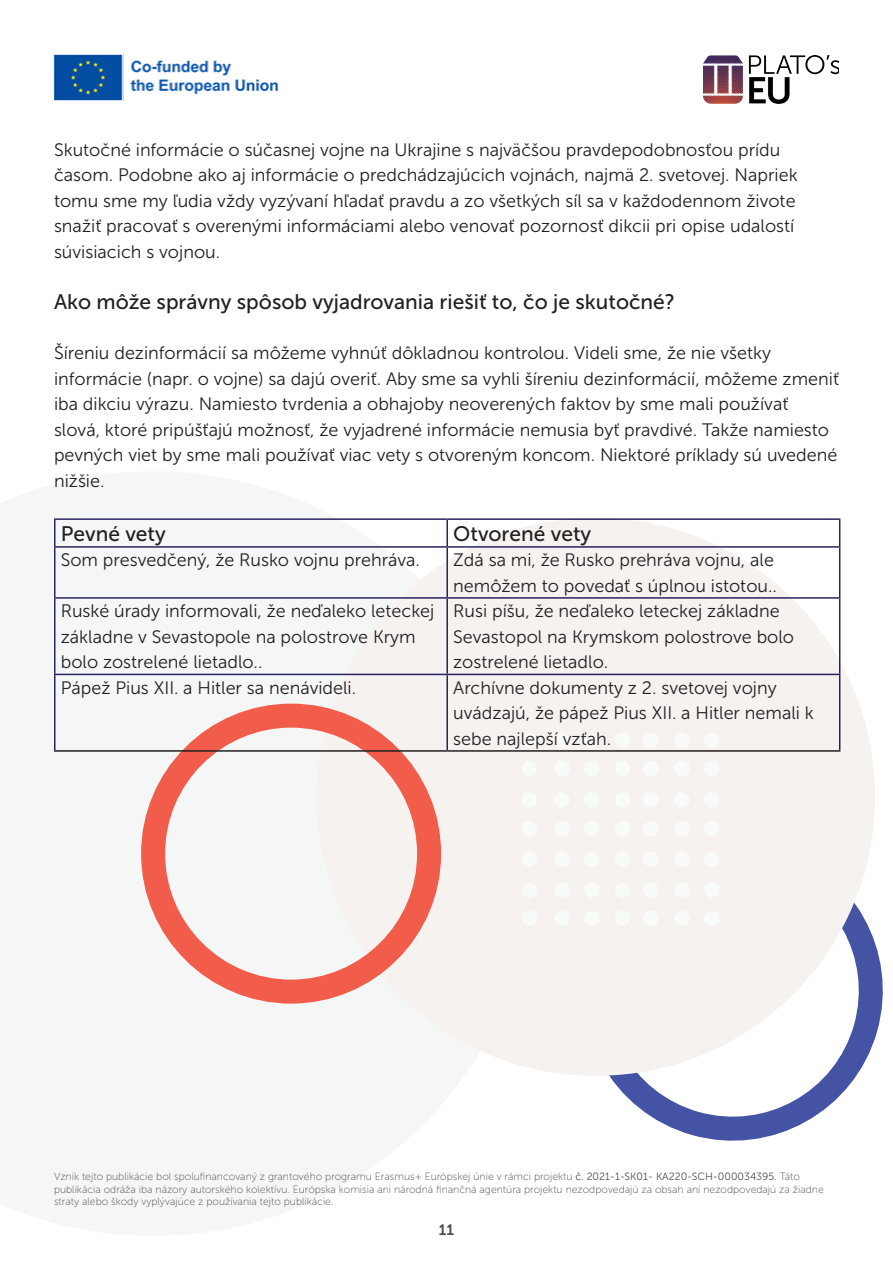
<style>
.page{position:relative;width:893px;height:1263px;background:#fff}
.page>*{position:absolute;margin:0;border:0;box-sizing:border-box;transform-origin:0 0}
.NASLOV_U_TEKSTU_14{font:21px "Museo Sans 500";color:#231f20}
.TEKST_12{font:18px/25.5px "Museo Sans 300";color:#231f20}
.t1{font:15px "Museo Sans 700";color:#4b4c4d}
.t2{font:10.5px/12.6px "Museo Sans 100";color:#4b4c4d}
.s1{font-family:"Museo Sans 300"}
</style>
<div class="page">
<svg style="left:609px;top:902px;width:274px;height:239px"></svg>
<div style="left:56px;top:525px;width:476px;height:513px;background:#f5f7f7"></div>
<div style="left:317px;top:518px;width:558px;height:558px;background:#f5f2f0;border-radius:50%"></div>
<div style="left:141px;top:704px;width:300px;height:299px;border:24px solid #f15c4b;border-radius:50%"></div>
<div style="left:554px;top:732px;width:16px;height:16px;background:#f9fafa;border-radius:50%"></div>
<div style="left:521px;top:732px;width:16px;height:16px;background:#f9fafa;border-radius:50%"></div>
<div style="left:584px;top:732px;width:15px;height:16px;background:#f9fafa;border-radius:50%"></div>
<div style="left:615px;top:732px;width:15px;height:16px;background:#f9fafa;border-radius:50%"></div>
<div style="left:643px;top:732px;width:15px;height:16px;background:#f9fafa;border-radius:50%"></div>
<div style="left:674px;top:732px;width:16px;height:16px;background:#f9fafa;border-radius:50%"></div>
<div style="left:704px;top:732px;width:15px;height:16px;background:#f9fafa;border-radius:50%"></div>
<div style="left:554px;top:761px;width:16px;height:15px;background:#f9fafa;border-radius:50%"></div>
<div style="left:521px;top:761px;width:16px;height:15px;background:#f9fafa;border-radius:50%"></div>
<div style="left:584px;top:761px;width:15px;height:15px;background:#f9fafa;border-radius:50%"></div>
<div style="left:615px;top:761px;width:15px;height:15px;background:#f9fafa;border-radius:50%"></div>
<div style="left:643px;top:761px;width:15px;height:15px;background:#f9fafa;border-radius:50%"></div>
<div style="left:674px;top:761px;width:16px;height:15px;background:#f9fafa;border-radius:50%"></div>
<div style="left:704px;top:761px;width:15px;height:15px;background:#f9fafa;border-radius:50%"></div>
<div style="left:554px;top:792px;width:16px;height:16px;background:#f9fafa;border-radius:50%"></div>
<div style="left:521px;top:792px;width:16px;height:16px;background:#f9fafa;border-radius:50%"></div>
<div style="left:584px;top:792px;width:15px;height:16px;background:#f9fafa;border-radius:50%"></div>
<div style="left:615px;top:792px;width:15px;height:16px;background:#f9fafa;border-radius:50%"></div>
<div style="left:643px;top:792px;width:15px;height:16px;background:#f9fafa;border-radius:50%"></div>
<div style="left:674px;top:792px;width:16px;height:16px;background:#f9fafa;border-radius:50%"></div>
<div style="left:704px;top:792px;width:15px;height:16px;background:#f9fafa;border-radius:50%"></div>
<div style="left:554px;top:821px;width:16px;height:15px;background:#f9fafa;border-radius:50%"></div>
<div style="left:521px;top:821px;width:16px;height:15px;background:#f9fafa;border-radius:50%"></div>
<div style="left:584px;top:821px;width:15px;height:15px;background:#f9fafa;border-radius:50%"></div>
<div style="left:615px;top:821px;width:15px;height:15px;background:#f9fafa;border-radius:50%"></div>
<div style="left:643px;top:821px;width:15px;height:15px;background:#f9fafa;border-radius:50%"></div>
<div style="left:674px;top:821px;width:16px;height:15px;background:#f9fafa;border-radius:50%"></div>
<div style="left:704px;top:821px;width:15px;height:15px;background:#f9fafa;border-radius:50%"></div>
<div style="left:554px;top:851px;width:16px;height:16px;background:#f9fafa;border-radius:50%"></div>
<div style="left:521px;top:851px;width:16px;height:16px;background:#f9fafa;border-radius:50%"></div>
<div style="left:584px;top:851px;width:15px;height:16px;background:#f9fafa;border-radius:50%"></div>
<div style="left:615px;top:851px;width:15px;height:16px;background:#f9fafa;border-radius:50%"></div>
<div style="left:643px;top:851px;width:15px;height:16px;background:#f9fafa;border-radius:50%"></div>
<div style="left:674px;top:851px;width:16px;height:16px;background:#f9fafa;border-radius:50%"></div>
<div style="left:704px;top:851px;width:15px;height:16px;background:#f9fafa;border-radius:50%"></div>
<div style="left:554px;top:882px;width:16px;height:16px;background:#f9fafa;border-radius:50%"></div>
<div style="left:521px;top:882px;width:16px;height:16px;background:#f9fafa;border-radius:50%"></div>
<div style="left:584px;top:882px;width:15px;height:16px;background:#f9fafa;border-radius:50%"></div>
<div style="left:615px;top:882px;width:15px;height:16px;background:#f9fafa;border-radius:50%"></div>
<div style="left:643px;top:882px;width:15px;height:16px;background:#f9fafa;border-radius:50%"></div>
<div style="left:674px;top:882px;width:16px;height:16px;background:#f9fafa;border-radius:50%"></div>
<div style="left:704px;top:882px;width:15px;height:16px;background:#f9fafa;border-radius:50%"></div>
<div style="left:554px;top:910px;width:16px;height:16px;background:#f9fafa;border-radius:50%"></div>
<div style="left:521px;top:910px;width:16px;height:16px;background:#f9fafa;border-radius:50%"></div>
<div style="left:584px;top:910px;width:15px;height:16px;background:#f9fafa;border-radius:50%"></div>
<div style="left:615px;top:910px;width:15px;height:16px;background:#f9fafa;border-radius:50%"></div>
<div style="left:643px;top:910px;width:15px;height:16px;background:#f9fafa;border-radius:50%"></div>
<div style="left:674px;top:910px;width:16px;height:16px;background:#f9fafa;border-radius:50%"></div>
<div style="left:704px;top:910px;width:15px;height:16px;background:#f9fafa;border-radius:50%"></div>
<img style="left:53px;top:53px;width:226px;height:49px">
<img style="left:704px;top:55px;width:135px;height:48px">
<hr style="left:54px;top:750px;width:393px;height:2px;background:#231f20">
<hr style="left:447px;top:750px;width:393px;height:2px;background:#231f20">
<hr style="left:54px;top:518px;width:393px;height:2px;background:#282460">
<hr style="left:54px;top:520px;width:2px;height:26px;background:#282460">
<hr style="left:447px;top:518px;width:393px;height:2px;background:#282460">
<hr style="left:446px;top:520px;width:2px;height:26px;background:#282460">
<svg style="left:839px;top:520px;width:1px;height:26px"></svg>
<hr style="left:54px;top:546px;width:393px;height:2px;background:#282460">
<hr style="left:54px;top:548px;width:2px;height:49px;background:#282460">
<hr style="left:447px;top:546px;width:393px;height:2px;background:#282460">
<hr style="left:446px;top:548px;width:2px;height:49px;background:#282460">
<hr style="left:839px;top:548px;width:1px;height:49px;background:#282460">
<hr style="left:54px;top:597px;width:393px;height:2px;background:#282460">
<hr style="left:54px;top:599px;width:2px;height:75px;background:#282460">
<hr style="left:447px;top:597px;width:393px;height:2px;background:#282460">
<hr style="left:446px;top:599px;width:2px;height:75px;background:#282460">
<hr style="left:839px;top:599px;width:1px;height:75px;background:#282460">
<hr style="left:54px;top:674px;width:393px;height:1px;background:#282460">
<hr style="left:54px;top:675px;width:2px;height:75px;background:#282460">
<hr style="left:447px;top:674px;width:393px;height:1px;background:#282460">
<hr style="left:446px;top:675px;width:2px;height:75px;background:#282460">
<hr style="left:839px;top:675px;width:1px;height:75px;background:#282460">
<p class="TEKST_12" style="left:54px;top:137px;width:745px">Skutočné informácie o súčasnej vojne na Ukrajine s najväčšou pravdepodobnosťou prídu časom. Podobne ako aj informácie o predchádzajúcich vojnách, najmä 2. svetovej. Napriek tomu sme my ľudia vždy vyzývaní hľadať pravdu a zo všetkých síl sa v každodennom živote snažiť pracovať s overenými informáciami alebo venovať pozornosť dikcii pri opise udalostí súvisiacich s vojnou.</p>
<p class="NASLOV_U_TEKSTU_14" style="left:54px;top:290px;width:623px">Ako môže správny spôsob vyjadrovania riešiť to, čo je skutočné?</p>
<p class="TEKST_12" style="left:54px;top:341px;width:786px">Šíreniu dezinformácií sa môžeme vyhnúť dôkladnou kontrolou. Videli sme, že nie všetky informácie (napr. o vojne) sa dajú overiť. Aby sme sa vyhli šíreniu dezinformácií, môžeme zmeniť iba dikciu výrazu. Namiesto tvrdenia a obhajoby neoverených faktov by sme mali používať<br>slová, ktoré pripúšťajú možnosť, že vyjadrené informácie nemusia byť pravdivé. Takže namiesto pevných viet by sme mali používať viac vety s otvoreným koncom. Niektoré príklady sú uvedené nižšie.</p>
<p class="NASLOV_U_TEKSTU_14" style="left:61px;top:522px;width:107px">Pevné vety</p>
<p class="NASLOV_U_TEKSTU_14" style="left:453px;top:522px;width:140px">Otvorené vety</p>
<p class="TEKST_12" style="left:61px;top:548px;width:361px">Som presvedčený, že Rusko vojnu prehráva.</p>
<p class="TEKST_12" style="left:453px;top:548px;width:325px">Zdá sa mi, že Rusko prehráva vojnu, ale nemôžem to povedať s úplnou istotou..</p>
<p class="TEKST_12" style="left:61px;top:599px;width:375px">Ruské úrady informovali, že neďaleko leteckej základne v Sevastopole na polostrove Krym bolo zostrelené lietadlo..</p>
<p class="TEKST_12" style="left:453px;top:599px;width:342px">Rusi píšu, že neďaleko leteckej základne<br>Sevastopol na Krymskom polostrove bolo zostrelené lietadlo.</p>
<p class="TEKST_12" style="left:61px;top:675px;width:297px">Pápež Pius XII. a Hitler sa nenávideli.</p>
<p class="TEKST_12" style="left:453px;top:675px;width:362px">Archívne dokumenty z 2. svetovej vojny uvádzajú, že pápež Pius XII. a Hitler nemali k sebe najlepší vzťah.</p>
<p class="t2" style="left:54px;top:1170px;width:771px">Vznik tejto publikácie bol spolufinancovaný z grantového programu Erasmus+ Európskej únie v rámci projektu <span class="s1">č. 2021-1-SK01- KA220-SCH-000034395.</span> Táto publikácia odráža iba názory autorského kolektívu. Európska komisia ani národná finančná agentúra projektu nezodpovedajú za obsah ani nezodpovedajú za žiadne straty alebo škody vyplývajúce z používania tejto publikácie.</p>
<p class="t1" style="left:439px;top:1222px;width:17px">11</p>
</div>
